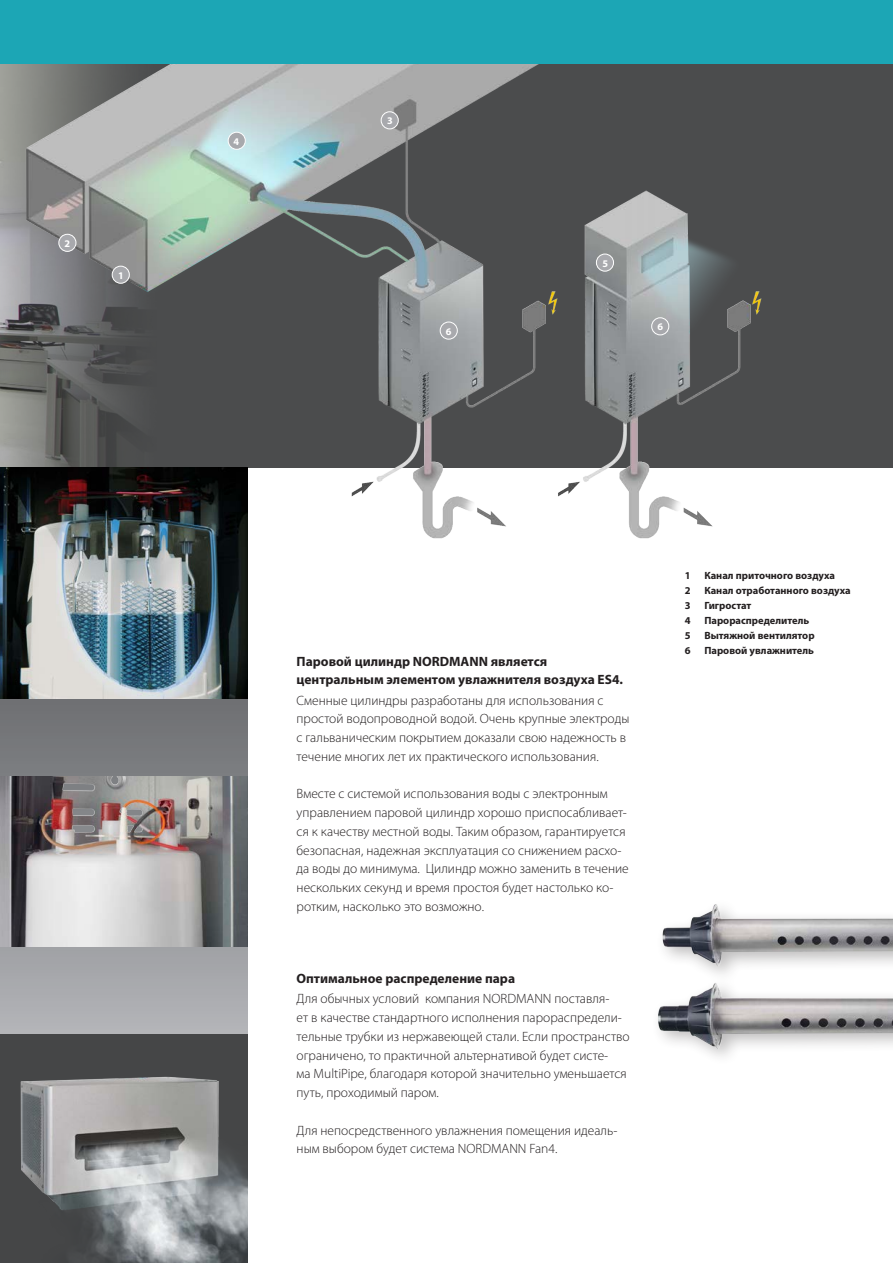
<style>
.page{position:relative;width:893px;height:1263px;background:#fff}
.page>*{position:absolute;margin:0;border:0;box-sizing:border-box;transform-origin:0 0}
.t1{font:300 13.5px/18.8px "Myriad Pro";color:#231f20}
.t2{font:700 13.5px/18px "Myriad Pro";color:#231f20}
.t3{font:700 10.5px "Myriad Pro";color:#231f20}
.t4{font:700 10.2px "Myriad Pro";color:#fff}
</style>
<div class="page">
<svg style="left:0;top:698px;width:248px;height:336px;background:#919296"></svg>
<img style="left:0;top:64px;width:893px;height:475px">
<img style="left:658px;top:904px;width:235px;height:153px">
<div style="left:0;top:1034px;width:248px;height:229px;background:#454647"></div>
<img style="left:20px;top:1076px;width:228px;height:187px">
<div style="left:0;top:0;width:893px;height:64px;background:#1ca6b5"></div>
<div style="left:440px;top:322px;width:17px;height:17px;background:#a8a9ad;border-radius:50%"></div>
<div style="left:440px;top:322px;width:18px;height:17px;border:1px solid #fff;border-radius:50%"></div>
<div style="left:112px;top:266px;width:17px;height:17px;background:#a8a9ad;border-radius:50%"></div>
<div style="left:112px;top:266px;width:18px;height:18px;border:1px solid #fff;border-radius:50%"></div>
<div style="left:596px;top:254px;width:17px;height:17px;background:#a8a9ad;border-radius:50%"></div>
<div style="left:596px;top:254px;width:18px;height:18px;border:1px solid #fff;border-radius:50%"></div>
<div style="left:59px;top:234px;width:17px;height:17px;background:#a8a9ad;border-radius:50%"></div>
<div style="left:58px;top:234px;width:18px;height:18px;border:1px solid #fff;border-radius:50%"></div>
<div style="left:381px;top:112px;width:17px;height:17px;background:#a8a9ad;border-radius:50%"></div>
<div style="left:381px;top:111px;width:18px;height:18px;border:1px solid #fff;border-radius:50%"></div>
<div style="left:228px;top:132px;width:17px;height:17px;background:#a8a9ad;border-radius:50%"></div>
<div style="left:228px;top:132px;width:18px;height:18px;border:1px solid #fff;border-radius:50%"></div>
<img style="left:0;top:468px;width:248px;height:230px">
<div style="left:652px;top:318px;width:17px;height:17px;background:#a8a9ad;border-radius:50%"></div>
<div style="left:651px;top:317px;width:18px;height:18px;border:1px solid #fff;border-radius:50%"></div>
<img style="left:0;top:776px;width:248px;height:170px">
<p class="t4" style="left:65px;top:237px;width:7px">2</p>
<p class="t4" style="left:118px;top:269px;width:7px">1</p>
<p class="t4" style="left:233px;top:135px;width:7px">4</p>
<p class="t4" style="left:387px;top:114px;width:7px">3</p>
<p class="t4" style="left:446px;top:325px;width:7px">6</p>
<p class="t4" style="left:602px;top:257px;width:7px">5</p>
<p class="t4" style="left:657px;top:320px;width:7px">6</p>
<p class="t2" style="left:297px;top:652px;width:328px">Паровой цилиндр NORDMANN является центральным элементом увлажнителя воздуха ES4.</p>
<p class="t1" style="left:297px;top:691px;width:334px">Сменные цилиндры разработаны для использования с простой водопроводной водой. Очень крупные электроды с гальваническим покрытием доказали свою надежность в течение многих лет их практического использования.</p>
<p class="t1" style="left:297px;top:785px;width:334px">Вместе с системой использования воды с электронным управлением паровой цилиндр хорошо приспосабливает&shy;ся к качеству местной воды. Таким образом, гарантируется безопасная, надежная эксплуатация со снижением расхо&shy;да воды до минимума. Цилиндр можно заменить в течение нескольких секунд и время простоя будет настолько ко&shy;ротким, насколько это возможно.</p>
<p class="t2" style="left:297px;top:968px;width:220px">Оптимальное распределение пара</p>
<p class="t1" style="left:297px;top:990px;width:335px">Для обычных условий компания NORDMANN поставля-<br>ет в качестве стандартного исполнения парораспредели&shy;тельные трубки из нержавеющей стали. Если пространство ограничено, то практичной альтернативой будет систе-<br>ма MultiPipe, благодаря которой значительно уменьшается путь, проходимый паром.</p>
<p class="t1" style="left:297px;top:1121px;width:322px">Для непосредственного увлажнения помещения идеаль&shy;ным выбором будет система NORDMANN Fan4.</p>
<p class="t3" style="left:685px;top:569px;width:7px">1</p>
<p class="t3" style="left:704px;top:569px;width:132px">Канал приточного воздуха</p>
<p class="t3" style="left:685px;top:584px;width:7px">2</p>
<p class="t3" style="left:704px;top:584px;width:148px">Канал отработанного воздуха</p>
<p class="t3" style="left:685px;top:599px;width:7px">3</p>
<p class="t3" style="left:704px;top:599px;width:49px">Гигростат</p>
<p class="t3" style="left:685px;top:614px;width:7px">4</p>
<p class="t3" style="left:704px;top:614px;width:107px">Парораспределитель</p>
<p class="t3" style="left:685px;top:629px;width:7px">5</p>
<p class="t3" style="left:704px;top:629px;width:112px">Вытяжной вентилятор</p>
<p class="t3" style="left:685px;top:644px;width:7px">6</p>
<p class="t3" style="left:704px;top:644px;width:111px">Паровой увлажнитель</p>
</div>
